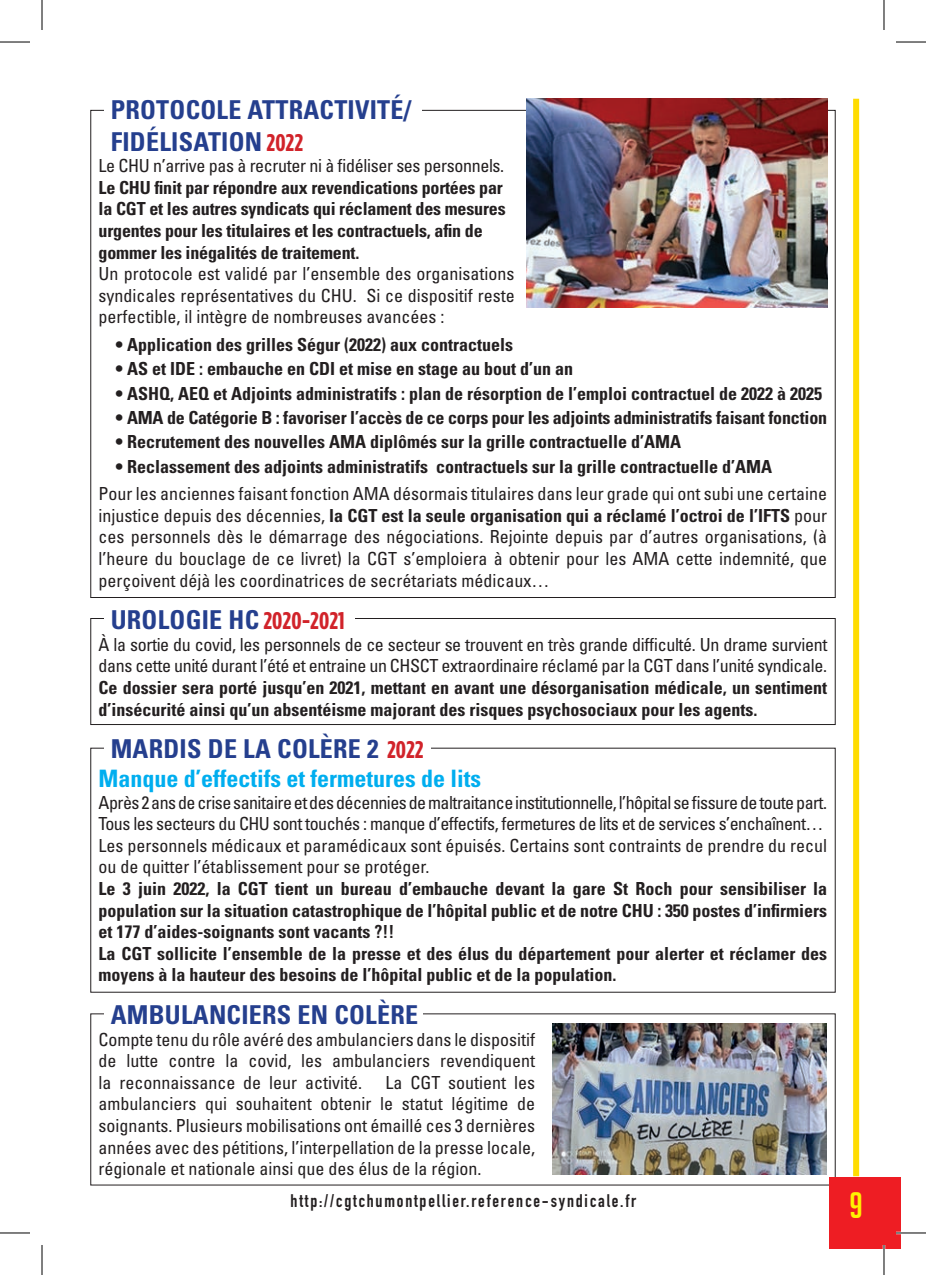
<style>
.page{position:relative;width:926px;height:1275px;background:#fff}
.page>*{position:absolute;margin:0;border:0;box-sizing:border-box;transform-origin:0 0}
.t1{font:36px "Big Noodle Titling";color:#fff101}
.t2{font:700 condensed 26px/31.2px "Univers";letter-spacing:.01em;color:#253f8e}
.t3{font:700 condensed 24px "Univers";color:#00aeef}
.t4{font:condensed 18px/21.6px "Univers";letter-spacing:-.02em;color:#231f20;text-align:justify}
.t5{font:700 condensed 18px/21.6px "Univers";color:#231f20}
.t6{font:700 18px "DIN Condensed";letter-spacing:.1em;color:#231f20}
.s1{font-family:"Gotham Condensed";font-stretch:normal;font-size:24px;color:#d1232a}
.s2{font-weight:700}
</style>
<div class="page">
<div style="left:90px;top:618px;width:745px;height:107px;border:1px solid #231f20"></div>
<div style="left:104px;top:608px;width:251px;height:20px;background:#fff"></div>
<div style="left:829px;top:1177px;width:72px;height:72px;background:#ee1d23"></div>
<div style="left:853px;top:99px;width:6px;height:1077px;background:#ffdc01"></div>
<img style="left:526px;top:99px;width:301px;height:208px">
<img style="left:552px;top:1023px;width:275px;height:151px">
<hr style="left:896px;top:1231px;width:30px;height:3px;background:#fff">
<hr style="left:883px;top:1245px;width:2px;height:30px;background:#fff">
<hr style="left:0;top:42px;width:30px;height:1px;background:#000">
<hr style="left:896px;top:42px;width:30px;height:1px;background:#000">
<hr style="left:0;top:1232px;width:30px;height:1px;background:#000">
<hr style="left:896px;top:1232px;width:30px;height:1px;background:#000">
<hr style="left:42px;top:0;width:1px;height:30px;background:#000">
<hr style="left:42px;top:1245px;width:1px;height:30px;background:#000">
<hr style="left:884px;top:0;width:1px;height:30px;background:#000">
<hr style="left:884px;top:1245px;width:1px;height:30px;background:#000">
<h2 class="t2" style="left:111px;top:94px;width:302px">PROTOCOLE ATTRACTIVITÉ/<br>FIDÉLISATION <span class="s1">2022</span></h2>
<p class="t4" style="left:99px;top:155px;width:407px">Le CHU n’arrive pas à recruter ni à fidéliser ses personnels.</p>
<p class="t5" style="left:99px;top:176px;width:409px">Le CHU finit par répondre aux revendications portées par la CGT et les autres syndicats qui réclament des mesures urgentes pour les titulaires et les contractuels, afin de gommer les inégalités de traitement.</p>
<p class="t4" style="left:99px;top:263px;width:417px">Un protocole est validé par l’ensemble des organisations syndicales représentatives du CHU. Si ce dispositif reste perfectible, il intègre de nombreuses avancées :</p>
<p class="t5" style="left:116px;top:333px;width:399px">• Application des grilles Ségur (2022) aux contractuels</p>
<p class="t5" style="left:116px;top:358px;width:459px">• AS et IDE : embauche en CDI et mise en stage au bout d’un an</p>
<p class="t5" style="left:116px;top:382px;width:708px">• ASHQ, AEQ et Adjoints administratifs : plan de résorption de l’emploi contractuel de 2022 à 2025</p>
<p class="t5" style="left:116px;top:407px;width:713px">• AMA de Catégorie B : favoriser l’accès de ce corps pour les adjoints administratifs faisant fonction</p>
<p class="t5" style="left:116px;top:431px;width:567px">• Recrutement des nouvelles AMA diplômés sur la grille contractuelle d’AMA</p>
<p class="t5" style="left:116px;top:455px;width:658px">• Reclassement des adjoints administratifs contractuels sur la grille contractuelle d’AMA</p>
<p class="t4" style="left:99px;top:483px;width:730px">Pour les anciennes faisant fonction AMA désormais titulaires dans leur grade qui ont subi une certaine injustice depuis des décennies, <span class="s2">la CGT est la seule organisation qui a réclamé l’octroi de l’IFTS</span> pour ces personnels dès le démarrage des négociations. Rejointe depuis par d’autres organisations, (à l’heure du bouclage de ce livret) la CGT s’emploiera à obtenir pour les AMA cette indemnité, que perçoivent déjà les coordinatrices de secrétariats médicaux…</p>
<h2 class="t2" style="left:111px;top:604px;width:236px">UROLOGIE HC <span class="s1">2020-2021</span></h2>
<p class="t4" style="left:99px;top:633px;width:730px">À la sortie du covid, les personnels de ce secteur se trouvent en très grande difficulté. Un drame survient dans cette unité durant l’été et entraine un CHSCT extraordinaire réclamé par la CGT dans l’unité syndicale.</p>
<p class="t5" style="left:99px;top:677px;width:730px">Ce dossier sera porté jusqu’en 2021, mettant en avant une désorganisation médicale, un sentiment d’insécurité ainsi qu’un absentéisme majorant des risques psychosociaux pour les agents.</p>
<h2 class="t2" style="left:111px;top:733px;width:314px">MARDIS DE LA COLÈRE 2 <span class="s1">2022</span></h2>
<h3 class="t3" style="left:99px;top:763px;width:384px">Manque d’effectifs et fermetures de lits</h3>
<p class="t4" style="left:99px;top:791px;width:730px;text-align:left">Après 2 ans de crise sanitaire et des décennies de maltraitance institutionnelle, l’hôpital se fissure de toute part.<br>Tous les secteurs du CHU sont touchés : manque d’effectifs, fermetures de lits et de services s’enchaînent… Les personnels médicaux et paramédicaux sont épuisés. Certains sont contraints de prendre du recul ou de quitter l’établissement pour se protéger.</p>
<p class="t5" style="left:99px;top:877px;width:730px">Le 3 juin 2022, la CGT tient un bureau d’embauche devant la gare St Roch pour sensibiliser la population sur la situation catastrophique de l’hôpital public et de notre CHU : 350 postes d’infirmiers et 177 d’aides-soignants sont vacants ?!!<br>La CGT sollicite l’ensemble de la presse et des élus du département pour alerter et réclamer des moyens à la hauteur des besoins de l’hôpital public et de la population.</p>
<h2 class="t2" style="left:111px;top:999px;width:309px">AMBULANCIERS EN COLÈRE</h2>
<p class="t4" style="left:99px;top:1028px;width:438px">Compte tenu du rôle avéré des ambulanciers dans le dispositif de lutte contre la covid, les ambulanciers revendiquent la reconnaissance de leur activité.</p>
<p class="t4" style="left:99px;top:1071px;width:438px;text-indent:287px">La CGT soutient les ambulanciers qui souhaitent obtenir le statut légitime de soignants. Plusieurs mobilisations ont émaillé ces 3 dernières années avec des pétitions, l’interpellation de la presse locale, régionale et nationale ainsi que des élus de la région.</p>
<p class="t6" style="left:291px;top:1189px;width:347px">http://cgtchumontpellier.reference-syndicale.fr</p>
<h1 class="t1" style="left:849px;top:1185px;width:15px">9</h1>
</div>
